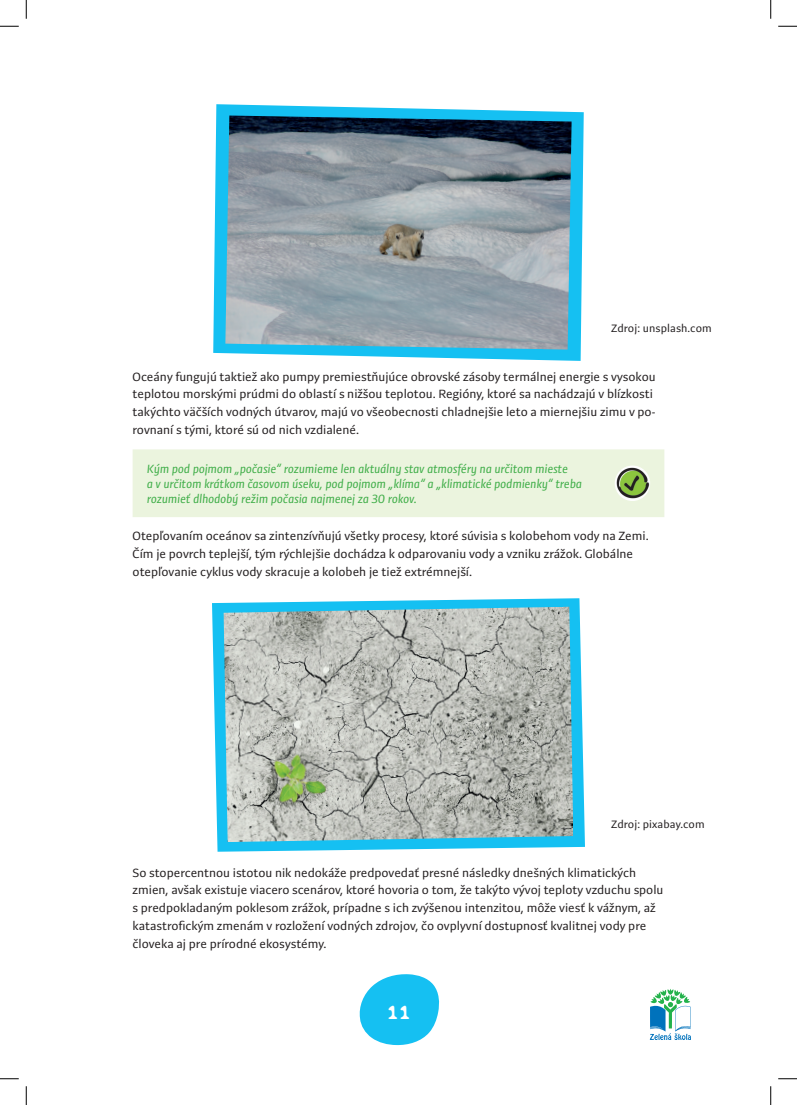
<style>
.page{position:relative;width:797px;height:1105px;background:#fff}
.page>*{position:absolute;margin:0;border:0;box-sizing:border-box;transform-origin:0 0}
.t1{font:26.25px "Cobra";color:#fff}
.t2{font:12.5px/17.8px "Preto Sans OT Std";color:#231f20}
.t3{font:italic 12.5px/15px "Preto Sans OT Std";color:#40ae49}
.t4{font:11.25px "Preto Sans OT Std";letter-spacing:.01em;color:#231f20}
</style>
<div class="page">
<svg style="left:359px;top:974px;width:81px;height:71px"></svg>
<svg style="left:650px;top:989px;width:41px;height:51px"></svg>
<svg style="left:213px;top:104px;width:370px;height:257px;fill:#15c0f2"></svg>
<img style="left:225px;top:116px;width:346px;height:234px">
<div style="left:133px;top:449px;width:531px;height:68px;background:#ebf4de"></div>
<img style="left:614px;top:466px;width:36px;height:35px;border-radius:18px">
<svg style="left:212px;top:598px;width:373px;height:254px;fill:#15c0f2"></svg>
<img style="left:224px;top:607px;width:349px;height:235px">
<svg style="left:0;top:25px;width:19px;height:2px"></svg>
<svg style="left:778px;top:25px;width:19px;height:2px"></svg>
<svg style="left:0;top:1078px;width:19px;height:1px"></svg>
<svg style="left:778px;top:1078px;width:19px;height:1px"></svg>
<svg style="left:25px;top:0;width:2px;height:19px"></svg>
<svg style="left:25px;top:1086px;width:2px;height:19px"></svg>
<svg style="left:770px;top:0;width:1px;height:19px"></svg>
<svg style="left:770px;top:1086px;width:1px;height:19px"></svg>
<p class="t4" style="left:611px;top:321px;width:102px">Zdroj: unsplash.com</p>
<p class="t2" style="left:133px;top:368px;width:524px">Oceány fungujú taktiež ako pumpy premiestňujúce obrovské zásoby termálnej energie s vysokou teplotou morskými prúdmi do oblastí s nižšou teplotou. Regióny, ktoré sa nachádzajú v blízkosti takýchto väčších vodných útvarov, majú vo všeobecnosti chladnejšie leto a miernejšiu zimu v po&shy;rovnaní s tými, ktoré sú od nich vzdialené.</p>
<p class="t3" style="left:147px;top:461px;width:436px">Kým pod pojmom „počasie“ rozumieme len aktuálny stav atmosféry na určitom mieste<br>a v určitom krátkom časovom úseku, pod pojmom „klíma“ a „klimatické podmienky“ treba rozumieť dlhodobý režim počasia najmenej za 30 rokov.</p>
<p class="t2" style="left:133px;top:527px;width:517px">Otepľovaním oceánov sa zintenzívňujú všetky procesy, ktoré súvisia s kolobehom vody na Zemi.<br>Čím je povrch teplejší, tým rýchlejšie dochádza k odparovaniu vody a vzniku zrážok. Globálne otepľovanie cyklus vody skracuje a kolobeh je tiež extrémnejší.</p>
<p class="t4" style="left:611px;top:817px;width:95px">Zdroj: pixabay.com</p>
<p class="t2" style="left:133px;top:864px;width:532px">So stopercentnou istotou nik nedokáže predpovedať presné následky dnešných klimatických zmien, avšak existuje viacero scenárov, ktoré hovoria o tom, že takýto vývoj teploty vzduchu spolu s predpokladaným poklesom zrážok, prípadne s ich zvýšenou intenzitou, môže viesť k vážnym, až katastrofickým zmenám v rozložení vodných zdrojov, čo ovplyvní dostupnosť kvalitnej vody pre človeka aj pre prírodné ekosystémy.</p>
<h1 class="t1" style="left:386px;top:995px;width:25px">11</h1>
</div>
